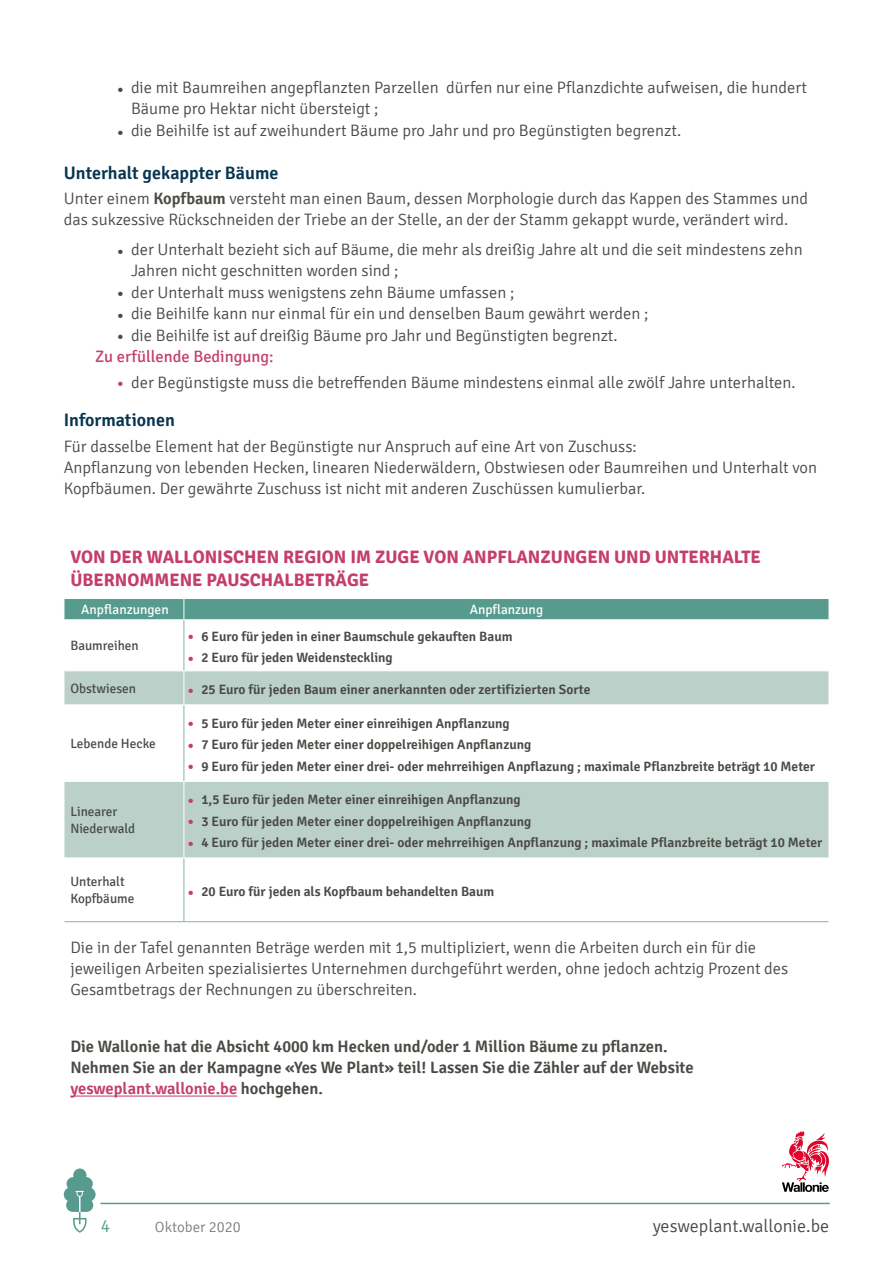
<style>
.page{position:relative;width:893px;height:1263px;background:#fff}
.page>*{position:absolute;margin:0;border:0;box-sizing:border-box;transform-origin:0 0}
.t1{font:700 18px "Signika";color:#c43e6c}
.t2{font:600 18px "Signika";color:#08354f}
.t3{font:300 18px "Signika";color:#4a4944}
.t4{font:300 18px "Signika";color:#569b8d}
.t5{font:300 16.5px/21px "Signika";color:#4a4944}
.t6{font:600 16.5px/21px "Signika";color:#4a4944}
.t7{font:16.5px "Signika";color:#c43e6c}
.t8{font:300 15px "Signika";color:#7e7e78}
.t9{font:600 13.5px/21.6px "Signika";color:#4a4944}
.t10{font:13.5px/16.5px "Signika";color:#4a4944}
.t11{font:13.5px "Signika";color:#fff}
.s1{font-weight:600}
.s2{color:#c43e6c}
</style>
<div class="page">
<hr style="left:101px;top:1203px;width:728px;height:1px;background:#569b8d">
<svg style="left:64px;top:1168px;width:32px;height:65px"></svg>
<svg style="left:782px;top:1131px;width:47px;height:61px"></svg>
<svg style="left:65px;top:671px;width:764px;height:187px;fill:#bcd0ca"></svg>
<hr style="left:184px;top:858px;width:1px;height:63px;background:#89b2a8">
<hr style="left:64px;top:921px;width:120px;height:1px;background:#89b2a8">
<hr style="left:184px;top:921px;width:645px;height:1px;background:#89b2a8">
<hr style="left:184px;top:705px;width:1px;height:76px;background:#89b2a8">
<hr style="left:184px;top:620px;width:1px;height:51px;background:#89b2a8">
<div style="left:64px;top:599px;width:765px;height:20px;background:#569b8d"></div>
<hr style="left:184px;top:670px;width:645px;height:1px;background:#fff">
<hr style="left:184px;top:671px;width:1px;height:34px;background:#fff">
<hr style="left:64px;top:705px;width:120px;height:1px;background:#fff">
<hr style="left:184px;top:705px;width:645px;height:1px;background:#fff">
<hr style="left:64px;top:781px;width:120px;height:1px;background:#fff">
<hr style="left:184px;top:781px;width:645px;height:1px;background:#fff">
<hr style="left:184px;top:781px;width:1px;height:77px;background:#fff">
<hr style="left:64px;top:858px;width:1px;height:64px;background:#fff">
<hr style="left:184px;top:858px;width:645px;height:1px;background:#fff">
<hr style="left:70px;top:1096px;width:167px;height:1px;background:#c43e6c">
<svg style="left:189px;top:688px;width:4px;height:4px"></svg>
<svg style="left:189px;top:722px;width:4px;height:4px"></svg>
<svg style="left:189px;top:743px;width:4px;height:5px"></svg>
<svg style="left:189px;top:765px;width:4px;height:4px"></svg>
<svg style="left:189px;top:798px;width:4px;height:5px"></svg>
<svg style="left:189px;top:820px;width:4px;height:4px"></svg>
<svg style="left:189px;top:841px;width:4px;height:5px"></svg>
<p class="t5" style="left:131px;top:78px;width:677px">die mit Baumreihen angepflanzten Parzellen dürfen nur eine Pflanzdichte aufweisen, die hundert<br>Bäume pro Hektar nicht übersteigt ;<br>die Beihilfe ist auf zweihundert Bäume pro Jahr und pro Begünstigten begrenzt.</p>
<p class="t2" style="left:64px;top:162px;width:216px">Unterhalt gekappter Bäume</p>
<p class="t5" style="left:64px;top:188px;width:746px">Unter einem <span class="s1">Kopfbaum</span> versteht man einen Baum, dessen Morphologie durch das Kappen des Stammes und das sukzessive Rückschneiden der Triebe an der Stelle, an der der Stamm gekappt wurde, verändert wird.</p>
<p class="t5" style="left:131px;top:239px;width:673px;line-height:21.5px">der Unterhalt bezieht sich auf Bäume, die mehr als dreißig Jahre alt und die seit mindestens zehn Jahren nicht geschnitten worden sind ;<br>der Unterhalt muss wenigstens zehn Bäume umfassen ;<br>die Beihilfe kann nur einmal für ein und denselben Baum gewährt werden ;<br>die Beihilfe ist auf dreißig Bäume pro Jahr und Begünstigten begrenzt.</p>
<p class="t7" style="left:95px;top:347px;width:180px">Zu erfüllende Bedingung:</p>
<p class="t5" style="left:131px;top:372px;width:666px">der Begünstigste muss die betreffenden Bäume mindestens einmal alle zwölf Jahre unterhalten.</p>
<p class="t2" style="left:64px;top:410px;width:113px">Informationen</p>
<p class="t5" style="left:64px;top:436px;width:755px">Für dasselbe Element hat der Begünstigte nur Anspruch auf eine Art von Zuschuss:<br>Anpflanzung von lebenden Hecken, linearen Niederwäldern, Obstwiesen oder Baumreihen und Unterhalt von<br>Kopfbäumen. Der gewährte Zuschuss ist nicht mit anderen Zuschüssen kumulierbar.</p>
<p class="t1" style="left:70px;top:546px;width:51px">VON DER</p>
<p class="t1" style="left:147px;top:546px;width:28px">WALLONISCHEN</p>
<p class="t1" style="left:283px;top:546px;width:22px">REGION</p>
<p class="t1" style="left:350px;top:546px;width:47px">IM ZUGE</p>
<p class="t1" style="left:424px;top:546px;width:13px">VON</p>
<p class="t1" style="left:463px;top:546px;width:24px">ANPFLANZUNGEN</p>
<p class="t1" style="left:614px;top:546px;width:13px">UND</p>
<p class="t1" style="left:655px;top:546px;width:24px">UNTERHALTE</p>
<p class="t1" style="left:70px;top:569px;width:158px">ÜBERNOMMENE PAUSCHALBETRÄGE</p>
<p class="t11" style="left:81px;top:602px;width:89px">Anpflanzungen</p>
<p class="t11" style="left:470px;top:602px;width:75px">Anpflanzung</p>
<p class="t10" style="left:70px;top:637px;width:70px">Baumreihen</p>
<p class="t9" style="left:201px;top:625px;width:313px">6 Euro für jeden in einer Baumschule gekauften Baum<br>2 Euro für jeden Weidensteckling</p>
<p class="t10" style="left:70px;top:680px;width:67px">Obstwiesen</p>
<p class="t9" style="left:201px;top:679px;width:390px">25 Euro für jeden Baum einer anerkannten oder zertifizierten Sorte</p>
<p class="t10" style="left:70px;top:735px;width:87px">Lebende Hecke</p>
<p class="t10" style="left:70px;top:803px;width:66px">Linearer<br>Niederwald</p>
<p class="t9" style="left:201px;top:712px;width:615px">5 Euro für jeden Meter einer einreihigen Anpflanzung<br>7 Euro für jeden Meter einer doppelreihigen Anpflanzung<br>9 Euro für jeden Meter einer drei- oder mehrreihigen Anpflazung ; maximale Pflanzbreite beträgt 10 Meter</p>
<p class="t9" style="left:201px;top:789px;width:622px">1,5 Euro für jeden Meter einer einreihigen Anpflanzung<br>3 Euro für jeden Meter einer doppelreihigen Anpflanzung<br>4 Euro für jeden Meter einer drei- oder mehrreihigen Anpflanzung ; maximale Pflanzbreite beträgt 10 Meter</p>
<p class="t10" style="left:70px;top:874px;width:66px">Unterhalt<br>Kopfbäume</p>
<p class="t9" style="left:201px;top:881px;width:294px">20 Euro für jeden als Kopfbaum behandelten Baum</p>
<p class="t5" style="left:70px;top:937px;width:720px">Die in der Tafel genannten Beträge werden mit 1,5 multipliziert, wenn die Arbeiten durch ein für die jeweiligen Arbeiten spezialisiertes Unternehmen durchgeführt werden, ohne jedoch achtzig Prozent des<br>Gesamtbetrags der Rechnungen zu überschreiten.</p>
<p class="t6" style="left:70px;top:1036px;width:625px">Die Wallonie hat die Absicht 4000 km Hecken und/oder 1 Million Bäume zu pflanzen.<br>Nehmen Sie an der Kampagne «Yes We Plant» teil! Lassen Sie die Zähler auf der Website <span class="s2">yesweplant.wallonie.be</span> hochgehen.</p>
<p class="t4" style="left:101px;top:1216px;width:11px">4</p>
<p class="t8" style="left:155px;top:1219px;width:87px">Oktober 2020</p>
<p class="t3" style="left:653px;top:1216px;width:178px">yesweplant.wallonie.be</p>
</div>
